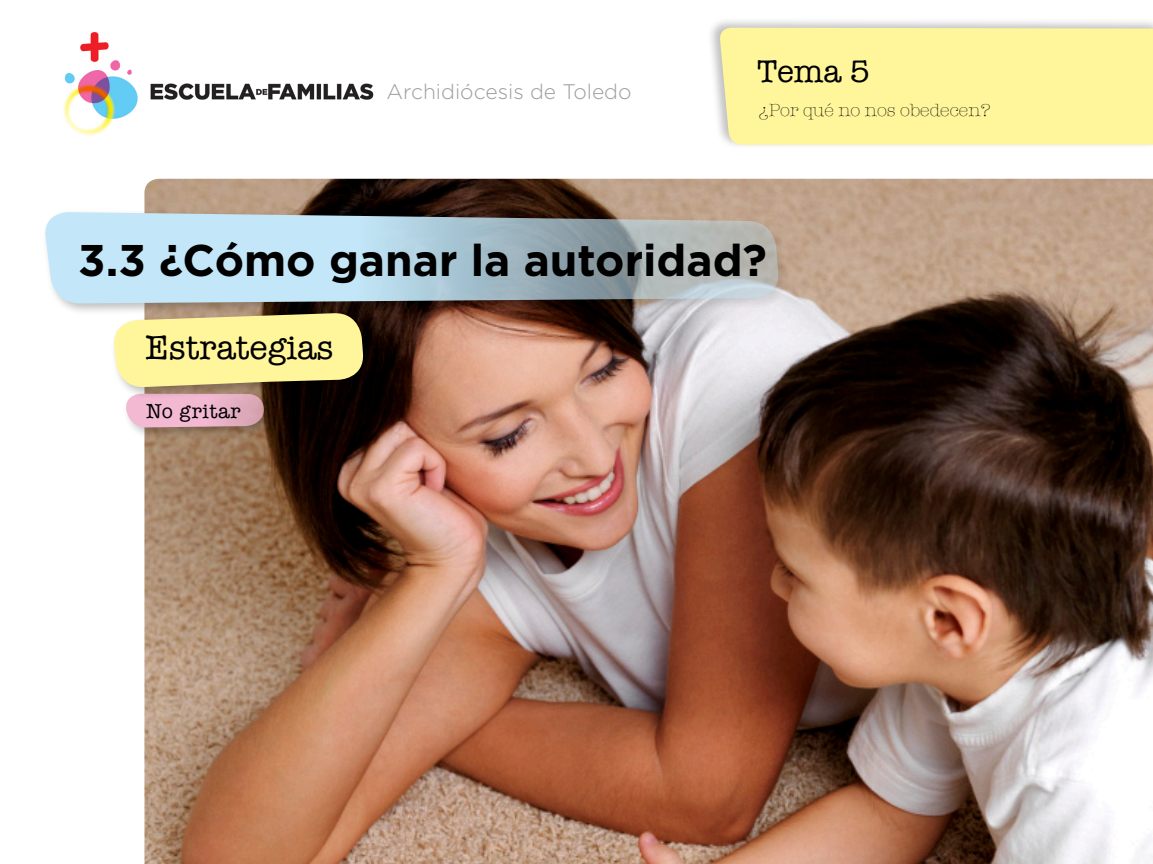
<style>
.page{position:relative;width:1153px;height:864px;background:#fff}
.page>*{position:absolute;margin:0;border:0;box-sizing:border-box;transform-origin:0 0}
.t1{font:700 44.25px "Gotham";color:#000}
.t2{font:34.35px "American Typewriter";color:#000}
.t3{font:31.8px "American Typewriter";color:#000}
.t4{font:300 21px "Gotham";color:#9c9d9f}
.t5{font:20.55px "American Typewriter";letter-spacing:.03em;color:#000}
.t6{font:300 18px "American Typewriter";color:#000}
</style>
<div class="page">
<img style="left:144px;top:179px;width:1008px;height:684px">
<div style="left:41px;top:208px;width:748px;height:107px;background:#000;opacity:.25"></div>
<svg style="left:42px;top:212px;width:738px;height:91px;background:#afc5cf"></svg>
<div style="left:122px;top:389px;width:154px;height:51px;background:#000;opacity:.25"></div>
<div style="left:110px;top:309px;width:265px;height:89px;background:#000;opacity:.25"></div>
<svg style="left:111px;top:312px;width:254px;height:115px;background:#c9b787"></svg>
<div style="left:706px;top:17px;width:446px;height:133px;background:#000;opacity:.25"></div>
<div style="left:718px;top:28px;width:434px;height:117px;background:#fff59a"></div>
<img style="left:268px;top:83px;width:106px;height:17px">
<img style="left:150px;top:83px;width:118px;height:17px">
<img style="left:63px;top:32px;width:75px;height:104px">
<p class="t4" style="left:386px;top:78px;width:246px">Archidiócesis de Toledo</p>
<p class="t3" style="left:757px;top:48px;width:114px">Tema 5</p>
<p class="t6" style="left:758px;top:97px;width:233px">¿Por qué no nos obedecen?</p>
<p class="t1" style="left:78px;top:231px;width:690px">3.3 ¿Cómo ganar la autoridad?</p>
<p class="t2" style="left:146px;top:321px;width:189px">Estrategias</p>
<p class="t5" style="left:146px;top:395px;width:96px">No gritar</p>
</div>
